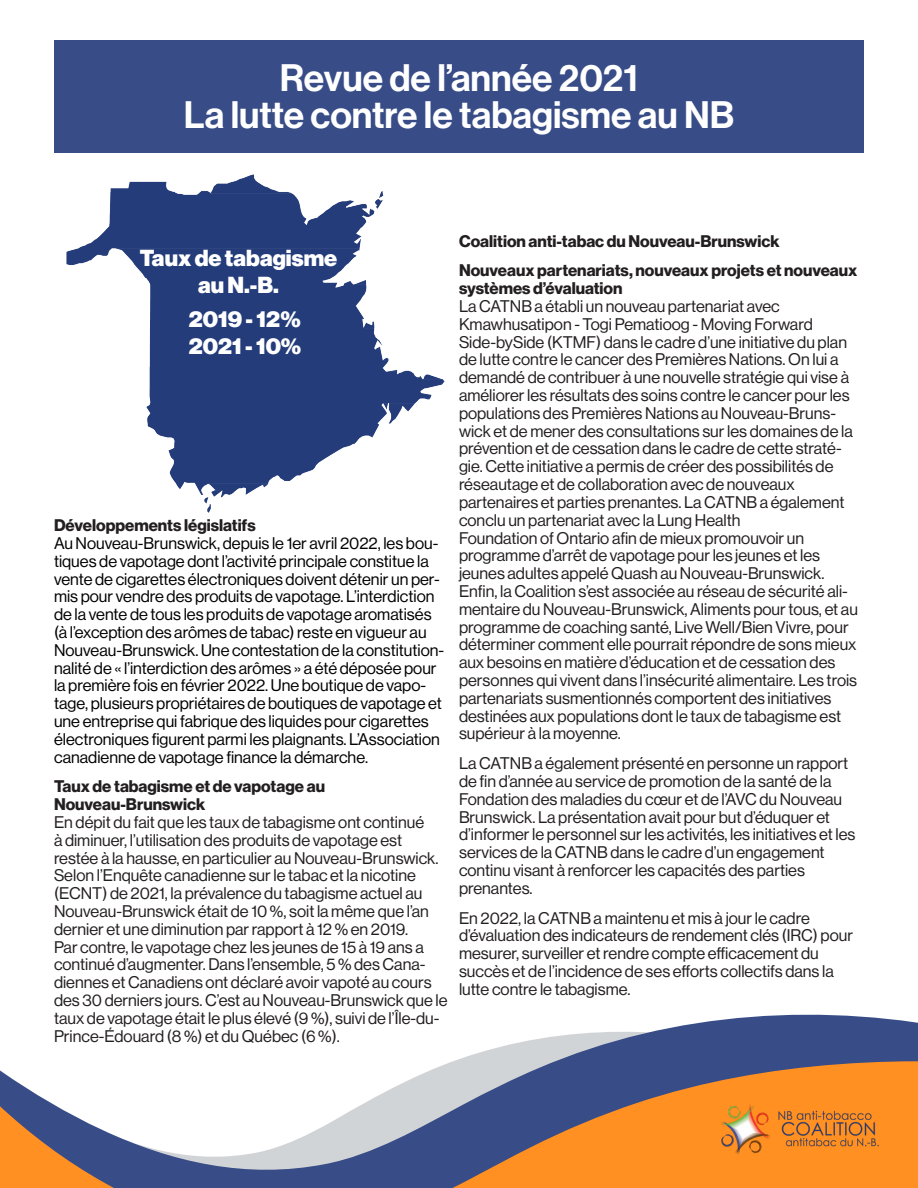
<style>
.page{position:relative;width:918px;height:1188px;background:#fff}
.page>*{position:absolute;margin:0;border:0;box-sizing:border-box;transform-origin:0 0}
.t1{font:37.5px "N Haas Grotesk DS Pro 65 Md";color:#fff}
.t2{font:22.65px "N Haas Grotesk DS Pro 95 Blk";color:#fff}
.t3{font:16.5px/17.9px "N Haas Grotesk DS Pro 55 Rg";color:#231f20}
.t4{font:16.5px/17.9px "N Haas Grotesk DS Pro 55 Rg";color:#000}
.t5{font:16.5px "N Haas Grotesk DS Pro 75 Bd";color:#231f20}
.s1{font-family:"N Haas Grotesk DS Pro 75 Bd";color:#231f20}
.s2{font-family:"N Haas Grotesk DS Pro 75 Bd"}
</style>
<div class="page">
<svg style="left:0;top:1014px;width:918px;height:174px"></svg>
<img style="left:717px;top:1088px;width:164px;height:82px">
<img style="left:66px;top:174px;width:379px;height:339px">
<div style="left:54px;top:40px;width:810px;height:113px;background:#384c87"></div>
<p class="t1" style="left:280px;top:56px;width:360px">Revue de l’année 2021</p>
<p class="t1" style="left:184px;top:93px;width:552px">La lutte contre le tabagisme au NB</p>
<p class="t2" style="left:140px;top:245px;width:199px">Taux de tabagisme</p>
<p class="t2" style="left:198px;top:272px;width:82px">au N.-B.</p>
<p class="t2" style="left:189px;top:306px;width:114px">2019 - 12%</p>
<p class="t2" style="left:189px;top:333px;width:114px">2021 - 10%</p>
<p class="t4" style="left:54px;top:517px;width:392px"><span class="s1">Développements législatifs<br></span>Au Nouveau-Brunswick, depuis le 1er avril 2022, les bou&shy;tiques de vapotage dont l’activité principale constitue la vente de cigarettes électroniques doivent détenir un per&shy;mis pour vendre des produits de vapotage. L’interdiction de la vente de tous les produits de vapotage aromatisés (à l’exception des arômes de tabac) reste en vigueur au Nouveau-Brunswick. Une contestation de la constitution&shy;nalité de « l’interdiction des arômes » a été déposée pour la première fois en février 2022. Une boutique de vapo&shy;tage, plusieurs propriétaires de boutiques de vapotage et une entreprise qui fabrique des liquides pour cigarettes électroniques figurent parmi les plaignants. L’Association canadienne de vapotage finance la démarche.</p>
<p class="t3" style="left:54px;top:778px;width:395px"><span class="s2">Taux de tabagisme et de vapotage au Nouveau-Brunswick<br></span>En dépit du fait que les taux de tabagisme ont continué<br>à diminuer, l’utilisation des produits de vapotage est restée à la hausse, en particulier au Nouveau-Brunswick.<br>Selon l’Enquête canadienne sur le tabac et la nicotine (ECNT) de 2021, la prévalence du tabagisme actuel au Nouveau-Brunswick était de 10 %, soit la même que l’an dernier et une diminution par rapport à 12 % en 2019.<br>Par contre, le vapotage chez les jeunes de 15 à 19 ans a continué d’augmenter. Dans l’ensemble, 5 % des Cana&shy;diennes et Canadiens ont déclaré avoir vapoté au cours des 30 derniers jours. C’est au Nouveau-Brunswick que le taux de vapotage était le plus élevé (9 %), suivi de l’Île-du-Prince-Édouard (8 %) et du Québec (6 %).</p>
<p class="t5" style="left:459px;top:231px;width:322px">Coalition anti-tabac du Nouveau-Brunswick</p>
<p class="t3" style="left:459px;top:262px;width:400px"><span class="s2">Nouveaux partenariats, nouveaux projets et nouveaux systèmes d’évaluation<br></span>La CATNB a établi un nouveau partenariat avec Kmawhusatipon - Togi Pematioog - Moving Forward Side-bySide (KTMF) dans le cadre d’une initiative du plan de lutte contre le cancer des Premières Nations. On lui a demandé de contribuer à une nouvelle stratégie qui vise à améliorer les résultats des soins contre le cancer pour les populations des Premières Nations au Nouveau-Bruns&shy;wick et de mener des consultations sur les domaines de la prévention et de cessation dans le cadre de cette straté&shy;gie. Cette initiative a permis de créer des possibilités de réseautage et de collaboration avec de nouveaux partenaires et parties prenantes. La CATNB a également conclu un partenariat avec la Lung Health<br>Foundation of Ontario afin de mieux promouvoir un programme d’arrêt de vapotage pour les jeunes et les jeunes adultes appelé Quash au Nouveau-Brunswick.<br>Enfin, la Coalition s’est associée au réseau de sécurité ali&shy;mentaire du Nouveau-Brunswick, Aliments pour tous, et au programme de coaching santé, Live Well/Bien Vivre, pour déterminer comment elle pourrait répondre de sons mieux aux besoins en matière d’éducation et de cessation des personnes qui vivent dans l’insécurité alimentaire. Les trois partenariats susmentionnés comportent des initiatives destinées aux populations dont le taux de tabagisme est supérieur à la moyenne.</p>
<p class="t3" style="left:459px;top:755px;width:398px">La CATNB a également présenté en personne un rapport de fin d’année au service de promotion de la santé de la Fondation des maladies du cœur et de l’AVC du Nouveau Brunswick. La présentation avait pour but d’éduquer et d’informer le personnel sur les activités, les initiatives et les services de la CATNB dans le cadre d’un engagement continu visant à renforcer les capacités des parties prenantes.</p>
<p class="t3" style="left:459px;top:909px;width:396px">En 2022, la CATNB a maintenu et mis à jour le cadre d’évaluation des indicateurs de rendement clés (IRC) pour mesurer, surveiller et rendre compte efficacement du succès et de l’incidence de ses efforts collectifs dans la lutte contre le tabagisme.</p>
</div>
